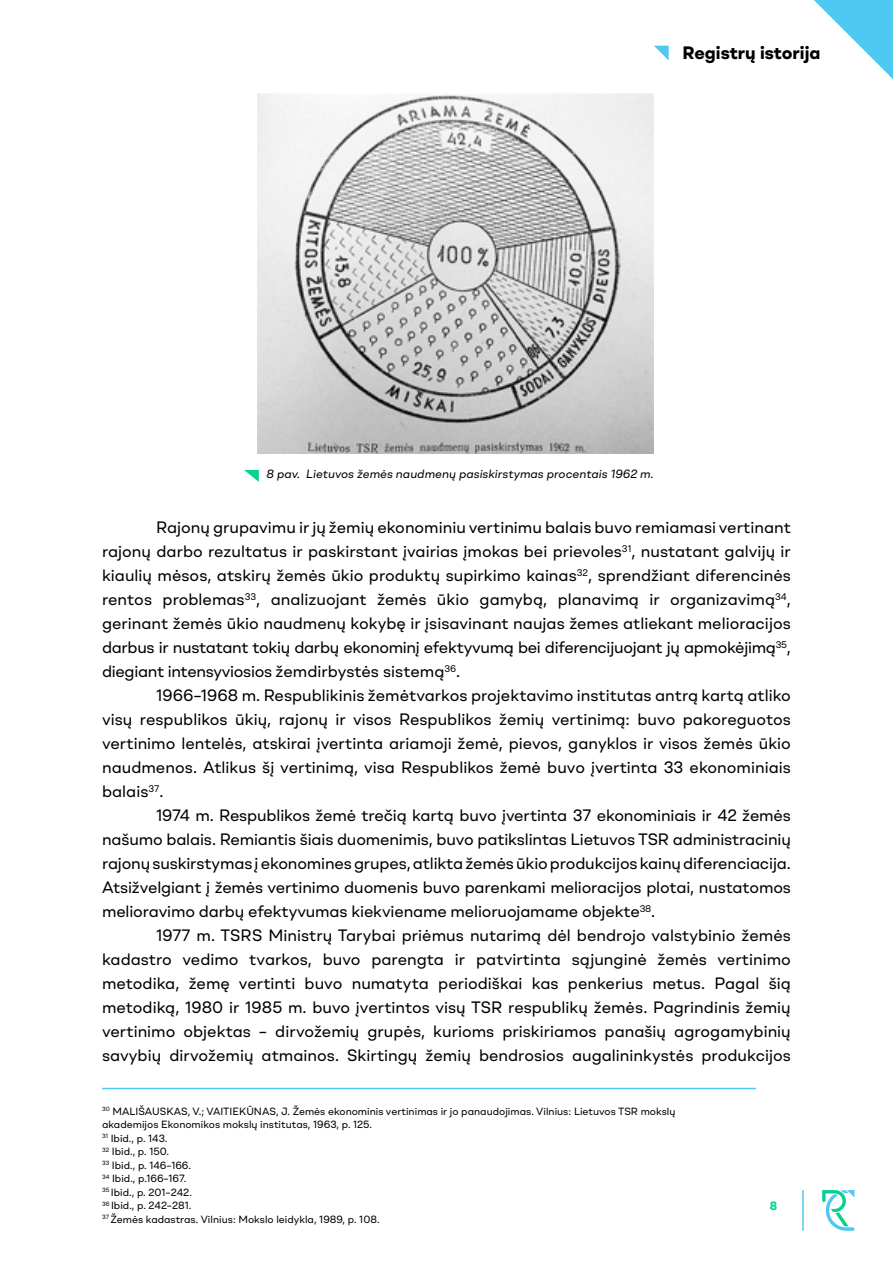
<style>
.page{position:relative;width:893px;height:1263px;background:#fff}
.page>*{position:absolute;margin:0;border:0;box-sizing:border-box;transform-origin:0 0}
.t1{font:700 18px "Shape";color:#000}
.t2{font:16.5px/24px "Shape";color:#000}
.t3{font:16.5px "Shape";letter-spacing:-.02em;color:#000}
.t4{font:italic 12px "Shape";color:#000}
.t5{font:700 12px "Shape";color:#05d191}
.t6{font:10.5px/13.5px "Shape";color:#000}
.t7{font:9.6px "Shape";color:#000}
.t8{font:6.15px "Shape";color:#000}
.s1{font-size:16.5px}
</style>
<div class="page">
<svg style="left:814px;top:0;width:79px;height:79px"></svg>
<svg style="left:654px;top:46px;width:15px;height:14px"></svg>
<svg style="left:822px;top:1190px;width:32px;height:41px"></svg>
<hr style="left:802px;top:1190px;width:2px;height:41px;background:#4fc9f2">
<img style="left:258px;top:94px;width:396px;height:360px">
<svg style="left:244px;top:470px;width:15px;height:12px"></svg>
<hr style="left:102px;top:1088px;width:654px;height:1px;background:#4fc9f2">
<p class="t1" style="left:682px;top:40px;width:140px">Registrų istorija</p>
<p class="t4" style="left:266px;top:466px;width:35px">8 pav.</p>
<p class="t4" style="left:306px;top:466px;width:349px">Lietuvos žemės naudmenų pasiskirstymas procentais 1962 m.</p>
<p class="t2" style="left:156px;top:515px;width:636px;text-align:right">Rajonų grupavimu irjų žemių ekonominiu vertinimu balais buvo remiamasi vertinant nustatant galvijų ir</p>
<p class="t7" style="left:622px;top:542px;width:15px">31<span class="s1">,</span></p>
<p class="t2" style="left:598px;top:539px;width:195px;text-indent:-496px">rajonų darbo rezultatus ir paskirstant įvairias įmokas bei prievoles<br>sprendžiant diferencinės</p>
<p class="t7" style="left:577px;top:566px;width:17px">32<span class="s1">,</span></p>
<p class="t2" style="left:102px;top:563px;width:476px">kiaulių mėsos, atskirų žemės ūkio produktų supirkimo kainas</p>
<p class="t7" style="left:245px;top:590px;width:17px">33<span class="s1">,</span></p>
<p class="t7" style="left:775px;top:590px;width:17px">34<span class="s1">,</span></p>
<p class="t2" style="left:271px;top:587px;width:97px">analizuojant</p>
<p class="t2" style="left:437px;top:587px;width:34px">ūkio</p>
<p class="t2" style="left:480px;top:587px;width:69px">gamybą,</p>
<p class="t2" style="left:558px;top:587px;width:83px">planavimą</p>
<p class="t2" style="left:163px;top:587px;width:84px">problemas</p>
<p class="t2" style="left:377px;top:587px;width:51px">žemės</p>
<p class="t2" style="left:649px;top:587px;width:12px">ir</p>
<p class="t2" style="left:670px;top:587px;width:106px">organizavimą</p>
<p class="t2" style="left:102px;top:587px;width:690px">rentos<br>gerinant žemės ūkio naudmenų kokybę ir įsisavinant naujas žemes atliekant melioracijos</p>
<p class="t7" style="left:776px;top:638px;width:17px">35<span class="s1">,</span></p>
<p class="t3" style="left:102px;top:637px;width:675px">darbus ir nustatant tokių darbų ekonominį efektyvumą bei diferencijuojant jų apmokėjimą</p>
<p class="t7" style="left:444px;top:662px;width:17px">36<span class="s1">.</span></p>
<p class="t3" style="left:102px;top:661px;width:344px">diegiant intensyviosios žemdirbystės sistemą</p>
<p class="t2" style="left:156px;top:683px;width:636px">1966–1968 m. Respublikinis žemėtvarkos projektavimo institutas antrą kartą atliko</p>
<p class="t2" style="left:683px;top:707px;width:110px">pakoreguotos</p>
<p class="t2" style="left:140px;top:707px;width:89px">respublikos</p>
<p class="t2" style="left:235px;top:707px;width:38px">ūkių,</p>
<p class="t2" style="left:399px;top:707px;width:94px">Respublikos</p>
<p class="t2" style="left:637px;top:707px;width:39px">buvo</p>
<p class="t2" style="left:499px;top:707px;width:132px">žemių vertinimą:</p>
<p class="t2" style="left:102px;top:707px;width:690px">visų<br>vertinimo lentelės, atskirai įvertinta ariamoji žemė, pievos, ganyklos ir visos žemės ūkio naudmenos. Atlikus šį vertinimą, visa Respublikos žemė buvo įvertinta 33 ekonominiais</p>
<p class="t7" style="left:148px;top:782px;width:16px">37<span class="s1">.</span></p>
<p class="t2" style="left:279px;top:707px;width:51px">rajonų</p>
<p class="t2" style="left:335px;top:707px;width:58px">ir visos</p>
<p class="t2" style="left:102px;top:779px;width:48px">balais</p>
<p class="t2" style="left:102px;top:803px;width:690px;text-align:justify;text-indent:54px">1974 m. Respublikos žemė trečią kartą buvo įvertinta 37 ekonominiais ir 42 žemės našumo balais. Remiantis šiais duomenimis, buvo patikslintas Lietuvos TSR administracinių rajonųsuskirstymasįekonominesgrupes,atliktažemėsūkioprodukcijoskainųdiferenciacija.<br>Atsižvelgiant į žemės vertinimo duomenis buvo parenkami melioracijos plotai, nustatomos</p>
<p class="t7" style="left:640px;top:902px;width:17px">38<span class="s1">.</span></p>
<p class="t2" style="left:102px;top:899px;width:539px">melioravimo darbų efektyvumas kiekviename melioruojamame objekte</p>
<p class="t2" style="left:156px;top:923px;width:636px">1977 m. TSRS Ministrų Tarybai priėmus nutarimą dėl bendrojo valstybinio žemės</p>
<p class="t2" style="left:717px;top:947px;width:75px">vertinimo</p>
<p class="t2" style="left:102px;top:947px;width:71px">kadastro</p>
<p class="t2" style="left:183px;top:947px;width:58px">vedimo</p>
<p class="t2" style="left:249px;top:947px;width:64px">tvarkos,</p>
<p class="t2" style="left:323px;top:947px;width:39px">buvo</p>
<p class="t2" style="left:658px;top:947px;width:51px">žemės</p>
<p class="t2" style="left:455px;top:947px;width:12px">ir</p>
<p class="t2" style="left:476px;top:947px;width:86px">patvirtinta</p>
<p class="t2" style="left:572px;top:947px;width:76px">sąjunginė</p>
<p class="t2" style="left:371px;top:947px;width:74px">parengta</p>
<p class="t2" style="left:102px;top:971px;width:79px">metodika,</p>
<p class="t2" style="left:102px;top:995px;width:690px">metodiką, 1980 ir 1985 m. buvo įvertintos visų TSR respublikų žemės. Pagrindinis žemių</p>
<p class="t2" style="left:674px;top:1019px;width:118px">agrogamybinių</p>
<p class="t2" style="left:305px;top:971px;width:39px">buvo</p>
<p class="t2" style="left:438px;top:971px;width:86px">periodiškai</p>
<p class="t2" style="left:532px;top:971px;width:28px">kas</p>
<p class="t2" style="left:568px;top:971px;width:77px">penkerius</p>
<p class="t2" style="left:715px;top:971px;width:46px">Pagal</p>
<p class="t2" style="left:189px;top:971px;width:43px">žemę</p>
<p class="t2" style="left:769px;top:971px;width:24px">šią</p>
<p class="t2" style="left:239px;top:971px;width:58px">vertinti</p>
<p class="t2" style="left:352px;top:971px;width:79px">numatyta</p>
<p class="t2" style="left:652px;top:971px;width:54px">metus.</p>
<p class="t2" style="left:183px;top:1019px;width:69px">objektas</p>
<p class="t2" style="left:275px;top:1019px;width:86px">dirvožemių</p>
<p class="t2" style="left:433px;top:1019px;width:63px">kurioms</p>
<p class="t2" style="left:502px;top:1019px;width:96px">priskiriamos</p>
<p class="t2" style="left:605px;top:1019px;width:63px">panašių</p>
<p class="t2" style="left:102px;top:1019px;width:75px">vertinimo</p>
<p class="t2" style="left:367px;top:1019px;width:59px">grupės,</p>
<p class="t2" style="left:259px;top:1019px;width:10px">–</p>
<p class="t2" style="left:102px;top:1043px;width:61px">savybių</p>
<p class="t2" style="left:169px;top:1043px;width:86px">dirvožemių</p>
<p class="t2" style="left:262px;top:1043px;width:79px">atmainos.</p>
<p class="t2" style="left:347px;top:1043px;width:72px">Skirtingų</p>
<p class="t2" style="left:426px;top:1043px;width:47px">žemių</p>
<p class="t2" style="left:479px;top:1043px;width:86px">bendrosios</p>
<p class="t2" style="left:572px;top:1043px;width:123px">augalininkystės</p>
<p class="t2" style="left:701px;top:1043px;width:91px">produkcijos</p>
<p class="t6" style="left:112px;top:1104px;width:565px">MALIŠAUSKAS ; .V, VAITIEKŪNAS .J, Žemės ekonominis vertinimas ir jo panaudojimas. Vilnius: Lietuvos TSR mokslų</p>
<p class="t8" style="left:102px;top:1105px;width:9px">30</p>
<p class="t6" style="left:111px;top:1118px;width:263px;text-indent:-9px">akademijos Ekonomikos mokslų institutas, 1963, .p 125.<br>Ibid .p. , 143.</p>
<p class="t8" style="left:102px;top:1132px;width:7px">31</p>
<p class="t8" style="left:102px;top:1146px;width:9px">32</p>
<p class="t6" style="left:112px;top:1145px;width:59px">Ibid .p. , 150.</p>
<p class="t8" style="left:102px;top:1159px;width:9px">33</p>
<p class="t6" style="left:112px;top:1158px;width:81px">Ibid .p. , 146–166.</p>
<p class="t8" style="left:102px;top:1173px;width:9px">34</p>
<p class="t6" style="left:112px;top:1172px;width:76px">Ibid p., .166–167.</p>
<p class="t8" style="left:102px;top:1186px;width:9px">35</p>
<p class="t6" style="left:111px;top:1185px;width:83px">Ibid .p. , 201–242.</p>
<p class="t8" style="left:102px;top:1200px;width:9px">36</p>
<p class="t6" style="left:111px;top:1199px;width:82px">Ibid .p. , 242–281.</p>
<p class="t6" style="left:111px;top:1212px;width:271px">Žemės kadastras. Vilnius: Mokslo leidykla, 1989, .p 108.</p>
<p class="t8" style="left:102px;top:1213px;width:8px">37</p>
<p class="t5" style="left:770px;top:1198px;width:9px">8</p>
</div>
